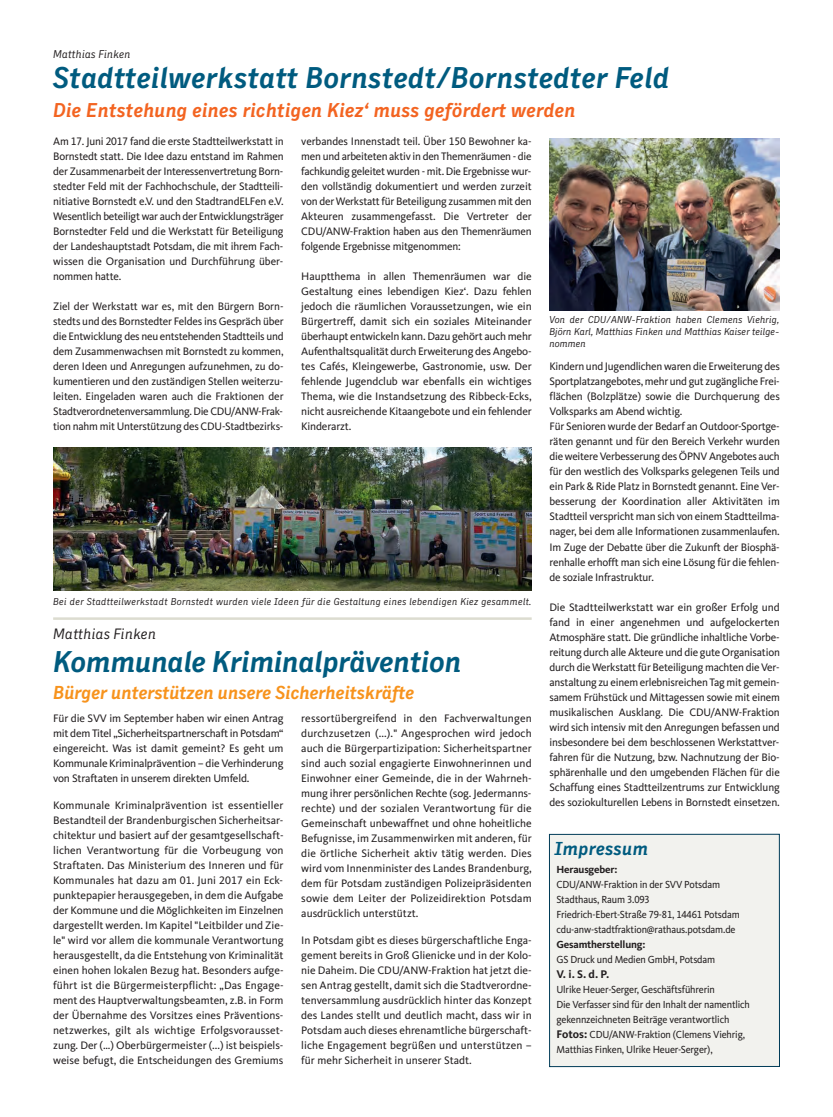
<style>
.page{position:relative;width:833px;height:1117px;background:#fff}
.page>*{position:absolute;margin:0;border:0;box-sizing:border-box;transform-origin:0 0}
.t1{font:italic 700 30px "CDU Skopex";letter-spacing:-.01em;color:#005b7f}
.t2{font:italic 700 20px "CDU Skopex";color:#f36421}
.t3{font:italic 700 18.75px "CDU Skopex";letter-spacing:-.015em;color:#f7931d}
.t4{font:italic 700 18.75px "CDU Skopex";color:#005b7f}
.t5{font:italic 15px "CDU Skopex";color:#231f20}
.t6{font:700 11.5px "CDU Kievit Tab";color:#231f20}
.t7{font:11.25px/15px "CDU Kievit Tab";letter-spacing:-.015em;color:#231f20;text-align:justify}
.t8{font:italic 11.25px "CDU Skopex";color:#231f20}
.t9{font:10.62px/15px "CDU Kievit Tab";letter-spacing:-.015em;color:#231f20;scale:.95 1}
.t10{font:700 10.62px "CDU Kievit Tab";letter-spacing:-.015em;color:#231f20}
.t11{font:italic 10px/11.9px "CDU Skopex";letter-spacing:.01em;color:#231f20;text-align:justify}
.s1{font-weight:700;font-size:11.5px}
</style>
<div class="page">
<hr style="left:53px;top:617px;width:478px;height:2px;background:#dcdcd0">
<img style="left:549px;top:138px;width:230px;height:172px">
<img style="left:53px;top:447px;width:478px;height:143px">
<div style="left:549px;top:834px;width:230px;height:232px;background:#f2f2ee"></div>
<div style="left:549px;top:833px;width:230px;height:233px;border:1px solid #003b57"></div>
<p class="t8" style="left:53px;top:50px;width:79px">Matthias Finken</p>
<h1 class="t1" style="left:53px;top:67px;width:618px">Stadtteilwerkstatt Bornstedt/Bornstedter Feld</h1>
<h2 class="t2" style="left:53px;top:102px;width:524px">Die Entstehung eines richtigen Kiez‘ muss gefördert werden</h2>
<p class="t7" style="left:53px;top:135px;width:232px">Am 17. Juni 2017 fand die erste Stadtteilwerkstatt in Bornstedt statt. Die Idee dazu entstand im Rahmen der Zusammenarbeit der Interessenvertretung Born&shy;stedter Feld mit der Fachhochschule, der Stadtteili&shy;nitiative Bornstedt e.V. und den StadtrandELFen e.V.<br>Wesentlich beteiligt war auch der Entwicklungsträger Bornstedter Feld und die Werkstatt für Beteiligung der Landeshauptstadt Potsdam, die mit ihrem Fach&shy;wissen die Organisation und Durchführung über&shy;nommen hatte.</p>
<p class="t7" style="left:53px;top:300px;width:232px">Ziel der Werkstatt war es, mit den Bürgern Born&shy;stedts und des Bornstedter Feldes ins Gespräch über die Entwicklung des neu entstehenden Stadtteils und dem Zusammenwachsen mit Bornstedt zu kommen, deren Ideen und Anregungen aufzunehmen, zu do&shy;kumentieren und den zuständigen Stellen weiterzu&shy;leiten. Eingeladen waren auch die Fraktionen der Stadtverordnetenversammlung. Die CDU/ANW-Frak&shy;tion nahm mit Unterstützung des CDU-Stadtbezirks-</p>
<p class="t7" style="left:301px;top:135px;width:232px">verbandes Innenstadt teil. Über 150 Bewohner ka&shy;men und arbeiteten aktiv in den Themenräumen - die fachkundig geleitet wurden - mit. Die Ergebnisse wur&shy;den vollständig dokumentiert und werden zurzeit von der Werkstatt für Beteiligung zusammen mit den Akteuren zusammengefasst. Die Vertreter der CDU/ANW-Fraktion haben aus den Themenräumen folgende Ergebnisse mitgenommen:</p>
<p class="t7" style="left:301px;top:270px;width:232px">Hauptthema in allen Themenräumen war die Gestaltung eines lebendigen Kiez‘. Dazu fehlen jedoch die räumlichen Voraussetzungen, wie ein Bürgertreff, damit sich ein soziales Miteinander überhaupt entwickeln kann. Dazu gehört auch mehr Aufenthaltsqualität durch Erweiterung des Angebo&shy;tes Cafés, Kleingewerbe, Gastronomie, usw. Der fehlende Jugendclub war ebenfalls ein wichtiges Thema, wie die Instandsetzung des Ribbeck-Ecks, nicht ausreichende Kitaangebote und ein fehlender Kinderarzt.</p>
<p class="t11" style="left:549px;top:315px;width:232px">Von der CDU/ANW-Fraktion haben Clemens Viehrig, Björn Karl, Matthias Finken und Matthias Kaiser teilge&shy;nommen</p>
<p class="t7" style="left:549px;top:360px;width:232px;text-align:left">Kindern und Jugendlichen waren die Erweiterung des Sportplatzangebotes, mehr und gut zugängliche Frei&shy;flächen (Bolzplätze) sowie die Durchquerung des Volksparks am Abend wichtig.<br>Für Senioren wurde der Bedarf an Outdoor-Sportge&shy;räten genannt und für den Bereich Verkehr wurden die weitere Verbesserung des ÖPNV Angebotes auch für den westlich des Volksparks gelegenen Teils und ein Park &amp; Ride Platz in Bornstedt genannt. Eine Ver&shy;besserung der Koordination aller Aktivitäten im Stadtteil verspricht man sich von einem Stadtteilma&shy;nager, bei dem alle Informationen zusammenlaufen.<br>Im Zuge der Debatte über die Zukunft der Biosphä&shy;renhalle erhofft man sich eine Lösung für die fehlen&shy;de soziale Infrastruktur.</p>
<p class="t7" style="left:549px;top:600px;width:232px">Die Stadtteilwerkstatt war ein großer Erfolg und fand in einer angenehmen und aufgelockerten Atmosphäre statt. Die gründliche inhaltliche Vorbe&shy;reitung durch alle Akteure und die gute Organisation durch die Werkstatt für Beteiligung machten die Ver&shy;anstaltung zu einem erlebnisreichen Tag mit gemein&shy;samem Frühstück und Mittagessen sowie mit einem musikalischen Ausklang. Die CDU/ANW-Fraktion wird sich intensiv mit den Anregungen befassen und insbesondere bei dem beschlossenen Werkstattver&shy;fahren für die Nutzung, bzw. Nachnutzung der Bio&shy;sphärenhalle und den umgebenden Flächen für die Schaffung eines Stadtteilzentrums zur Entwicklung des soziokulturellen Lebens in Bornstedt einsetzen.</p>
<p class="t11" style="left:53px;top:596px;width:480px">Bei der Stadtteilwerkstadt Bornstedt wurden viele Ideen für die Gestaltung eines lebendigen Kiez gesammelt.</p>
<h3 class="t5" style="left:53px;top:627px;width:105px">Matthias Finken</h3>
<h1 class="t1" style="left:53px;top:650px;width:410px">Kommunale Kriminalprävention</h1>
<h3 class="t3" style="left:53px;top:685px;width:363px">Bürger unterstützen unsere Sicherheitskräfte</h3>
<p class="t7" style="left:53px;top:711px;width:232px">Für die SVV im September haben wir einen Antrag mit dem Titel „Sicherheitspartnerschaft in Potsdam“ eingereicht. Was ist damit gemeint? Es geht um Kommunale Kriminalprävention – die Verhinderung von Straftaten in unserem direkten Umfeld.</p>
<p class="t7" style="left:53px;top:798px;width:232px">Kommunale Kriminalprävention ist essentieller Bestandteil der Brandenburgischen Sicherheitsar&shy;chitektur und basiert auf der gesamtgesellschaft&shy;lichen Verantwortung für die Vorbeugung von Straftaten. Das Ministerium des Inneren und für Kommunales hat dazu am 01. Juni 2017 ein Eck&shy;punktepapier herausgegeben, in dem die Aufgabe der Kommune und die Möglichkeiten im Einzelnen dargestellt werden. Im Kapitel "Leitbilder und Zie&shy;le" wird vor allem die kommunale Verantwortung herausgestellt, da die Entstehung von Kriminalität einen hohen lokalen Bezug hat. Besonders aufge&shy;führt ist die Bürgermeisterpflicht: „Das Engage&shy;ment des Hauptverwaltungsbeamten, z.B. in Form der Übernahme des Vorsitzes eines Präventions&shy;netzwerkes, gilt als wichtige Erfolgsvorausset&shy;zung. Der (…) Oberbürgermeister (...) ist beispiels&shy;weise befugt, die Entscheidungen des Gremiums</p>
<p class="t7" style="left:301px;top:711px;width:232px">ressortübergreifend in den Fachverwaltungen durchzusetzen (...)." Angesprochen wird jedoch auch die Bürgerpartizipation: Sicherheitspartner sind auch sozial engagierte Einwohnerinnen und Einwohner einer Gemeinde, die in der Wahrneh&shy;mung ihrer persönlichen Rechte (sog. Jedermanns&shy;rechte) und der sozialen Verantwortung für die Gemeinschaft unbewaffnet und ohne hoheitliche Befugnisse, im Zusammenwirken mit anderen, für die örtliche Sicherheit aktiv tätig werden. Dies wird vom Innenminister des Landes Brandenburg, dem für Potsdam zuständigen Polizeipräsidenten sowie dem Leiter der Polizeidirektion Potsdam ausdrücklich unterstützt.</p>
<p class="t7" style="left:301px;top:933px;width:232px">In Potsdam gibt es dieses bürgerschaftliche Enga&shy;gement bereits in Groß Glienicke und in der Kolo&shy;nie Daheim. Die CDU/ANW-Fraktion hat jetzt die&shy;sen Antrag gestellt, damit sich die Stadtverordne&shy;tenversammlung ausdrücklich hinter das Konzept des Landes stellt und deutlich macht, dass wir in Potsdam auch dieses ehrenamtliche bürgerschaft&shy;liche Engagement begrüßen und unterstützen – für mehr Sicherheit in unserer Stadt.</p>
<h3 class="t4" style="left:554px;top:840px;width:95px">Impressum</h3>
<p class="t10" style="left:556px;top:865px;width:63px">Herausgeber:</p>
<p class="t9" style="left:556px;top:878px;width:195px">CDU/ANW-Fraktion in der SVV Potsdam Stadthaus, Raum 3.093<br>Friedrich-Ebert-Straße 79-81, 14461 Potsdam cdu-anw-stadtfraktion@rathaus.potsdam.de</p>
<p class="t10" style="left:556px;top:940px;width:91px">Gesamtherstellung:</p>
<p class="t9" style="left:556px;top:953px;width:169px">GS Druck und Medien GmbH, Potsdam</p>
<p class="t6" style="left:556px;top:969px;width:54px">V. i. S. d. P.</p>
<p class="t9" style="left:556px;top:983px;width:205px">Ulrike Heuer-Serger, Geschäftsführerin<br>Die Verfasser sind für den Inhalt der namentlich gekennzeichneten Beiträge verantwortlich <span class="s1">Fotos:</span> CDU/ANW-Fraktion (Clemens Viehrig, Matthias Finken, Ulrike Heuer-Serger),</p>
</div>
